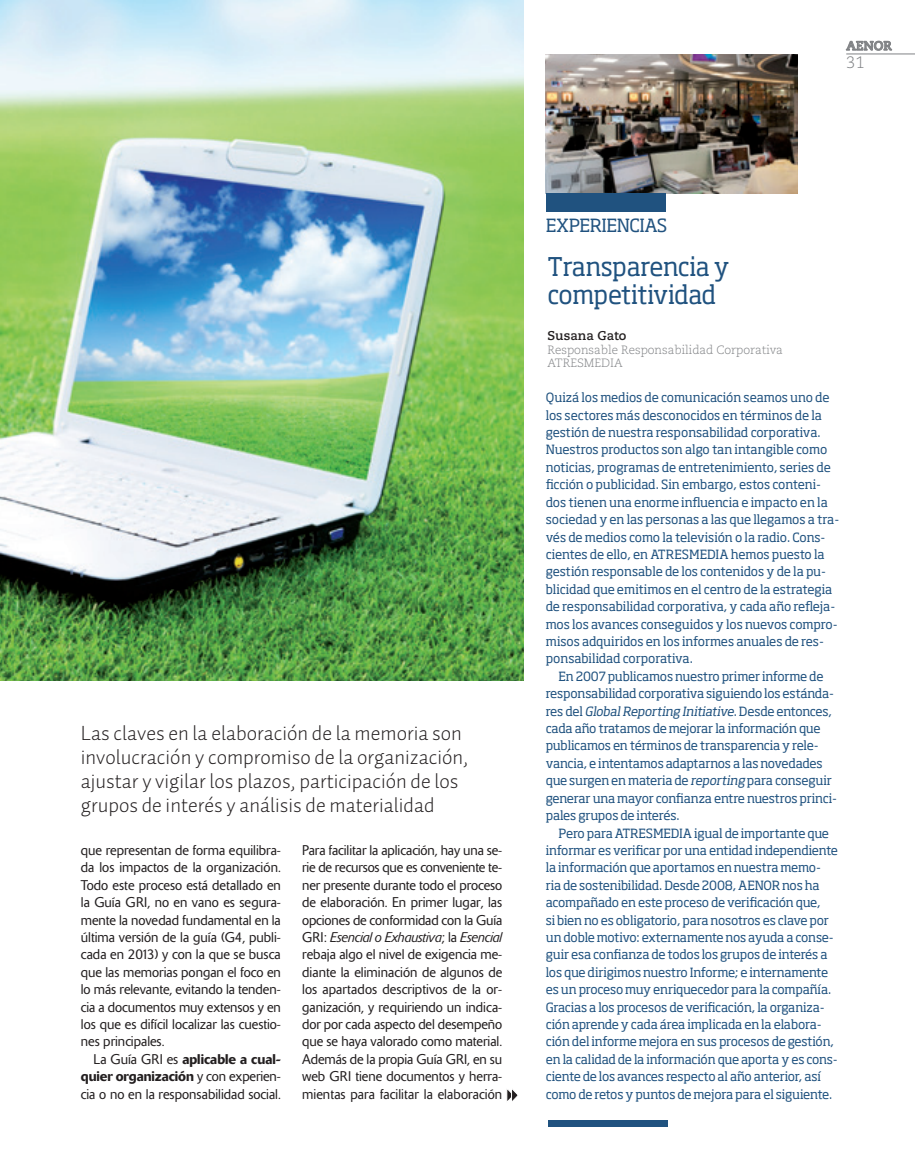
<style>
.page{position:relative;width:915px;height:1170px;background:#fff}
.page>*{position:absolute;margin:0;border:0;box-sizing:border-box;transform-origin:0 0}
.TITULO_EXPERIENCIAS{font:25.5px/28.5px "Soho Std";letter-spacing:-.025em;color:#20527f;scale:.96 1}
._05_SUMARIO_TEMAS{font:21px/24px "Auto 1 Light LF";color:#231f20}
.EPIGRAFE_EXPERIENCIA{font:18px "Soho Std";letter-spacing:-.025em;color:#20527f}
.t1{font:300 16.5px "Caecilia LT Std";color:#808285}
._04_TEXTO_CORRIDO{font:300 13.95px/17.4px "Delta";color:#231f20;text-align:justify}
.NOMBRE_ART_EXPERIENC{font:700 12.75px "Caecilia LT Std";color:#231f20}
.t2{font:700 12.75px "Caecilia LT Std";color:#808285}
.TEXTO_EXPERIENCIAS{font:12.6px/17.4px "Soho Std";letter-spacing:-.02em;color:#20527f}
.CARGO_ART_EXPERIENCI{font:300 12px "Caecilia LT Std";color:#808285}
.s1{font-weight:500}
.s2{font-style:italic}
</style>
<div class="page">
<svg style="left:846px;top:41px;width:45px;height:10px"></svg>
<hr style="left:846px;top:54px;width:68px;height:1px;background:#808285">
<img style="left:0;top:0;width:523px;height:680px">
<svg style="left:506px;top:1089px;width:12px;height:12px"></svg>
<div style="left:548px;top:1119px;width:119px;height:7px;background:#20527f"></div>
<img style="left:545px;top:54px;width:252px;height:139px">
<div style="left:546px;top:193px;width:119px;height:19px;background:#20527f"></div>
<p class="t2" style="left:846px;top:38px;width:47px">AENOR</p>
<p class="t1" style="left:846px;top:53px;width:20px">31</p>
<p class="_05_SUMARIO_TEMAS" style="left:81px;top:720px;width:389px">Las claves en la elaboración de la memoria son involucración y compromiso de la organización, ajustar y vigilar los plazos, participación de los grupos de interés y análisis de materialidad</p>
<p class="_04_TEXTO_CORRIDO" style="left:81px;top:841px;width:201px">que representan de forma equilibra&shy;da los impactos de la organización.<br>Todo este proceso está detallado en la Guía GRI, no en vano es segura&shy;mente la novedad fundamental en la última versión de la guía (G4, publi&shy;cada en 2013) y con la que se busca que las memorias pongan el foco en lo más relevante, evitando la tenden&shy;cia a documentos muy extensos y en los que es difícil localizar las cuestio&shy;nes principales.</p>
<p class="_04_TEXTO_CORRIDO" style="left:81px;top:1050px;width:201px;text-indent:13px">La Guía GRI es <span class="s1">aplicable a cual&shy;quier organización</span> y con experien&shy;cia o no en la responsabilidad social.</p>
<p class="_04_TEXTO_CORRIDO" style="left:302px;top:841px;width:201px">Para facilitar la aplicación, hay una se&shy;rie de recursos que es conveniente te&shy;ner presente durante todo el proceso de elaboración. En primer lugar, las opciones de conformidad con la Guía GRI: <span class="s2">Esencial o Exhaustiva</span>; la <span class="s2">Esencial </span>rebaja algo el nivel de exigencia me&shy;diante la eliminación de algunos de los apartados descriptivos de la or&shy;ganización, y requiriendo un indica&shy;dor por cada aspecto del desempeño que se haya valorado como material.<br>Además de la propia Guía GRI, en su web GRI tiene documentos y herra&shy;mientas para facilitar la elaboración</p>
<p class="EPIGRAFE_EXPERIENCIA" style="left:545px;top:214px;width:123px">EXPERIENCIAS</p>
<p class="TITULO_EXPERIENCIAS" style="left:547px;top:252px;width:191px">Transparencia y competitividad</p>
<p class="NOMBRE_ART_EXPERIENC" style="left:547px;top:328px;width:80px">Susana Gato</p>
<p class="CARGO_ART_EXPERIENCI" style="left:547px;top:343px;width:237px">Responsable Responsabilidad Corporativa</p>
<p class="CARGO_ART_EXPERIENCI" style="left:547px;top:356px;width:77px">ATRESMEDIA</p>
<p class="TEXTO_EXPERIENCIAS" style="left:545px;top:389px;width:295px">Quizá los medios de comunicación seamos uno de los sectores más desconocidos en términos de la gestión de nuestra responsabilidad corporativa.<br>Nuestros productos son algo tan intangible como noticias, programas de entretenimiento, series de ficción o publicidad. Sin embargo, estos conteni&shy;dos tienen una enorme influencia e impacto en la sociedad y en las personas a las que llegamos a tra&shy;vés de medios como la televisión o la radio. Cons&shy;cientes de ello, en ATRESMEDIA hemos puesto la gestión responsable de los contenidos y de la pu&shy;blicidad que emitimos en el centro de la estrategia de responsabilidad corporativa, y cada año refleja&shy;mos los avances conseguidos y los nuevos compro&shy;misos adquiridos en los informes anuales de res&shy;ponsabilidad corporativa.</p>
<p class="TEXTO_EXPERIENCIAS" style="left:545px;top:667px;width:292px;text-indent:13px">En 2007 publicamos nuestro primer informe de responsabilidad corporativa siguiendo los estánda&shy;r e s d e l <span class="s2">GlobalReporting Initiative</span>. D e s d e e nt o n c e s , cada año tratamos de mejorar la información que publicamos en términos de transparencia y rele&shy;vancia, e intentamos adaptarnos a las novedades que surgen en materia de <span class="s2">reporting</span> para conseguir generar una mayor confianza entre nuestros princi&shy;pales grupos de interés.</p>
<p class="TEXTO_EXPERIENCIAS" style="left:545px;top:824px;width:293px;text-indent:13px">Pero para ATRESMEDIA igual de importante que informar es verificar por una entidad independiente la información que aportamos en nuestra memo&shy;ria de sostenibilidad. Desde 2008, AENOR nos ha acompañado en este proceso de verificación que,<br>si bien no es obligatorio, para nosotros es clave por un doble motivo: externamente nos ayuda a conse&shy;guir esa confianza de todos los grupos de interés a los que dirigimos nuestro Informe; e internamente es un proceso muy enriquecedor para la compañía.<br>Gracias a los procesos de verificación, la organiza&shy;ción aprende y cada área implicada en la elabora&shy;ción del informe mejora en sus procesos de gestión, en la calidad de la información que aporta y es cons&shy;ciente de los avances respecto al año anterior, así como de retos y puntos de mejora para el siguiente.</p>
</div>
